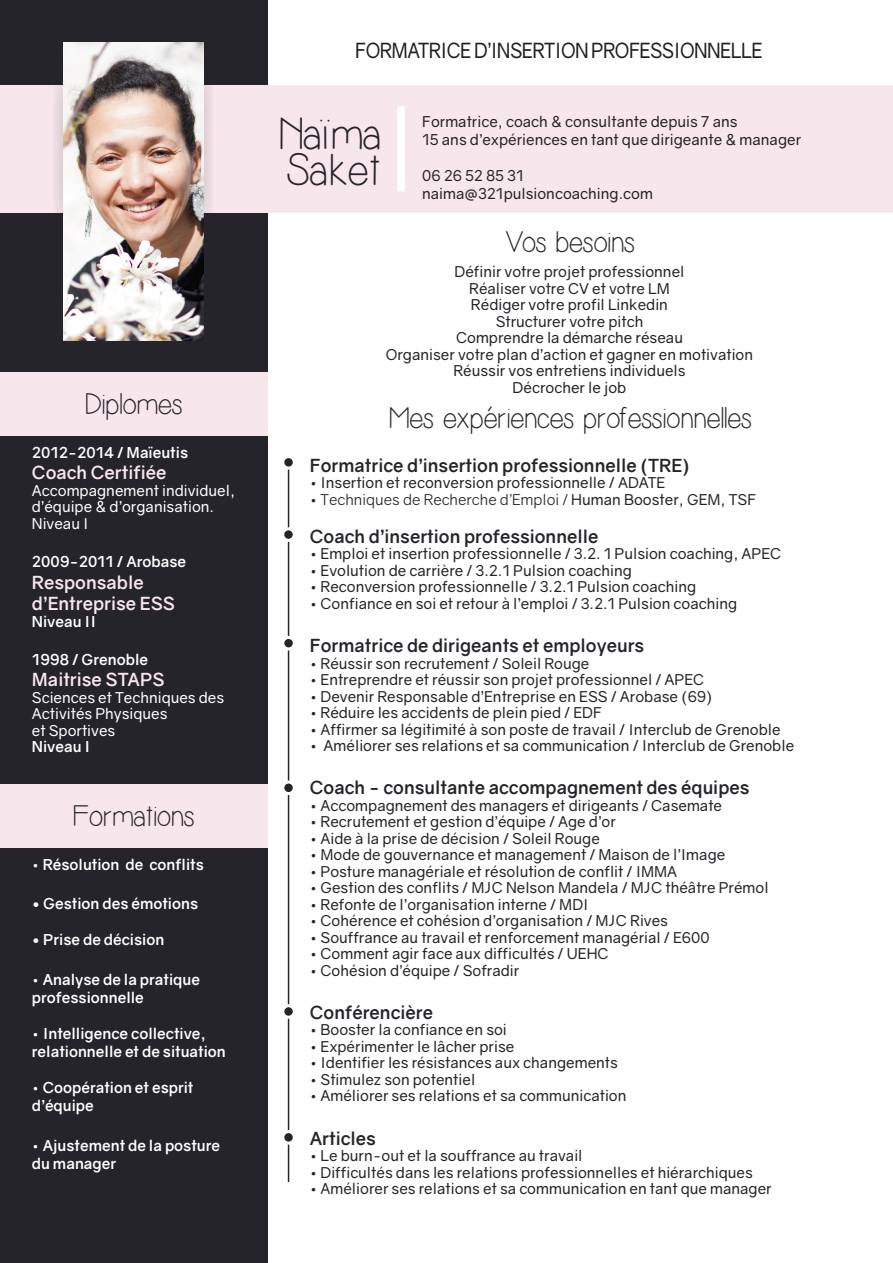
<style>
.page{position:relative;width:893px;height:1263px;background:#fff}
.page>*{position:absolute;margin:0;border:0;box-sizing:border-box;transform-origin:0 0}
.t1{font:45px "Simplicity";color:#25242a}
.titres{font:30px "Simplicity";color:#25242a}
.t2{font:21px "Gravity";letter-spacing:-.03em;color:#231f20;scale:.9 1}
.sous_titres_foncé{font:700 18px "Gravity";color:#25242a}
.sous_titres{font:700 18px "Gravity";color:#f7e6ec}
.textes_foncés{font:700 18px "Gravity";color:#25242a}
.textes_foncés-2{font:15px "Gravity";color:#25242a}
.texte_en_avant{font:700 15px/18px "Gravity";color:#fff}
.textes_clairs{font:15px/16.5px "Gravity";color:#fff}
.textes_foncés-3{font:15px "Gravity";color:#25242a}
.texte_en_avant-2{font:15px "Gravity";color:#fff}
.s1{font-weight:400}
.s2{font-style:inherit}
</style>
<div class="page">
<div style="left:0;top:0;width:267px;height:1263px;background:#25242a"></div>
<div style="left:0;top:85px;width:893px;height:128px;background:#f7e6ec"></div>
<div style="left:0;top:372px;width:267px;height:64px;background:#f7e6ec"></div>
<svg style="left:56px;top:74px;width:155px;height:149px;fill:#e6d6dc"></svg>
<img style="left:64px;top:43px;width:139px;height:297px">
<div style="left:0;top:784px;width:267px;height:64px;background:#f7e6ec"></div>
<div style="left:397px;top:106px;width:8px;height:85px;background:#fff"></div>
<hr style="left:288px;top:462px;width:1px;height:720px;background:#25242a">
<div style="left:283px;top:457px;width:11px;height:11px;background:#25242a;border-radius:50%"></div>
<div style="left:281px;top:455px;width:15px;height:15px;border:3px solid #fff;border-radius:50%"></div>
<div style="left:283px;top:782px;width:11px;height:11px;background:#25242a;border-radius:50%"></div>
<div style="left:281px;top:780px;width:15px;height:15px;border:3px solid #fff;border-radius:50%"></div>
<div style="left:283px;top:637px;width:11px;height:12px;background:#25242a;border-radius:50%"></div>
<div style="left:281px;top:636px;width:15px;height:14px;border:3px solid #fff;border-radius:50%"></div>
<div style="left:283px;top:1006px;width:11px;height:11px;background:#25242a;border-radius:50%"></div>
<div style="left:281px;top:1004px;width:15px;height:15px;border:3px solid #fff;border-radius:50%"></div>
<div style="left:283px;top:1131px;width:11px;height:12px;background:#25242a;border-radius:50%"></div>
<div style="left:281px;top:1130px;width:15px;height:14px;border:3px solid #fff;border-radius:50%"></div>
<div style="left:283px;top:529px;width:11px;height:11px;background:#25242a;border-radius:50%"></div>
<div style="left:281px;top:527px;width:15px;height:15px;border:3px solid #fff;border-radius:50%"></div>
<p class="titres" style="left:85px;top:388px;width:98px">Diplomes</p>
<p class="texte_en_avant" style="left:32px;top:443px;width:158px">2012-2014 / Maïeutis</p>
<p class="sous_titres" style="left:32px;top:462px;width:136px">Coach Certifiée</p>
<p class="textes_clairs" style="left:32px;top:482px;width:205px">Accompagnement individuel, d’équipe &amp; d’organisation.</p>
<p class="texte_en_avant-2" style="left:32px;top:514px;width:58px">Niveau I</p>
<p class="texte_en_avant" style="left:32px;top:553px;width:156px">2009-2011 / Arobase</p>
<p class="sous_titres" style="left:32px;top:571px;width:113px">Responsable</p>
<p class="sous_titres" style="left:32px;top:592px;width:145px">d’Entreprise ESS</p>
<p class="texte_en_avant" style="left:32px;top:612px;width:66px">Niveau II</p>
<p class="texte_en_avant" style="left:32px;top:650px;width:118px">1998 / Grenoble</p>
<p class="sous_titres" style="left:32px;top:669px;width:134px">Maitrise STAPS</p>
<p class="textes_clairs" style="left:32px;top:689px;width:194px">Sciences et Techniques des<br>Activités Physiques</p>
<p class="textes_clairs" style="left:32px;top:722px;width:85px">et Sportives</p>
<p class="texte_en_avant" style="left:32px;top:738px;width:60px">Niveau I</p>
<p class="titres" style="left:73px;top:801px;width:122px">Formations</p>
<p class="texte_en_avant" style="left:32px;top:855px;width:173px"><span class="s1">•</span> Résolution de conflits</p>
<p class="texte_en_avant" style="left:32px;top:895px;width:168px">• Gestion des émotions</p>
<p class="texte_en_avant" style="left:32px;top:931px;width:134px">• Prise de décision</p>
<p class="texte_en_avant" style="left:32px;top:971px;width:170px"><span class="s1">•</span> Analyse de la pratique professionnelle</p>
<p class="texte_en_avant" style="left:32px;top:1025px;width:195px"><span class="s1">•</span> Intelligence collective, relationnelle et de situation</p>
<p class="texte_en_avant" style="left:32px;top:1079px;width:163px"><span class="s1">•</span> Coopération et esprit d’équipe</p>
<p class="texte_en_avant" style="left:32px;top:1136px;width:190px"><span class="s1">•</span> Ajustement de la posture du manager</p>
<p class="t2" style="left:355px;top:38px;width:454px">FORMATRICE D’INSERTION PROFESSIONNELLE</p>
<p class="textes_foncés-2" style="left:422px;top:113px;width:317px">Formatrice, coach &amp; consultante depuis 7 ans</p>
<p class="textes_foncés-2" style="left:422px;top:131px;width:380px">15 ans d’expériences en tant que dirigeante &amp; manager</p>
<p class="textes_foncés-2" style="left:422px;top:167px;width:103px">06 26 52 85 31</p>
<p class="textes_foncés-2" style="left:422px;top:185px;width:232px">naima@321pulsioncoaching.com</p>
<p class="titres" style="left:505px;top:227px;width:131px">Vos besoins</p>
<p class="textes_foncés-2" style="left:455px;top:262px;width:231px">Définir votre projet professionnel</p>
<p class="textes_foncés-2" style="left:469px;top:279px;width:202px">Réaliser votre CV et votre LM</p>
<p class="textes_foncés-2" style="left:471px;top:295px;width:199px">Rédiger votre profil Linkedin</p>
<p class="textes_foncés-2" style="left:496px;top:312px;width:149px">Structurer votre pitch</p>
<p class="textes_foncés-2" style="left:456px;top:328px;width:228px">Comprendre la démarche réseau</p>
<p class="textes_foncés-2" style="left:386px;top:345px;width:369px">Organiser votre plan d’action et gagner en motivation</p>
<p class="textes_foncés-2" style="left:453px;top:361px;width:234px">Réussir vos entretiens individuels</p>
<p class="textes_foncés-2" style="left:513px;top:378px;width:115px">Décrocher le job</p>
<p class="t1" style="left:279px;top:111px;width:102px">Naïma</p>
<p class="t1" style="left:286px;top:147px;width:95px">Saket</p>
<p class="titres" style="left:388px;top:403px;width:365px">Mes expériences professionnelles</p>
<p class="sous_titres_foncé" style="left:310px;top:454px;width:382px">Formatrice d’insertion professionnelle (TRE)</p>
<p class="textes_foncés-2" style="left:310px;top:473px;width:357px"><span class="s2">•</span> Insertion et reconversion professionnelle / ADATE</p>
<p class="textes_foncés-3" style="left:310px;top:490px;width:448px">• Techniques de Recherche d’Emploi / <span class="s2">Human Booster, GEM, TSF</span></p>
<p class="sous_titres_foncé" style="left:310px;top:525px;width:290px">Coach d’insertion professionnelle</p>
<p class="textes_foncés-2" style="left:310px;top:545px;width:473px"><span class="s2">•</span> Emploi et insertion professionnelle / 3.2. 1 Pulsion coaching, APEC</p>
<p class="textes_foncés-2" style="left:310px;top:561px;width:324px"><span class="s2">•</span> Evolution de carrière / 3.2.1 Pulsion coaching</p>
<p class="textes_foncés-2" style="left:310px;top:578px;width:388px"><span class="s2">•</span> Reconversion professionnelle / 3.2.1 Pulsion coaching</p>
<p class="textes_foncés-2" style="left:310px;top:594px;width:429px"><span class="s2">•</span> Confiance en soi et retour à l’emploi / 3.2.1 Pulsion coaching</p>
<p class="sous_titres_foncé" style="left:310px;top:634px;width:336px">Formatrice de dirigeants et employeurs</p>
<p class="textes_foncés-2" style="left:310px;top:654px;width:281px"><span class="s2">•</span> Réussir son recrutement / Soleil Rouge</p>
<p class="textes_foncés-2" style="left:310px;top:670px;width:396px"><span class="s2">•</span> Entreprendre et réussir son projet professionnel / APEC</p>
<p class="textes_foncés-2" style="left:310px;top:687px;width:404px"><span class="s2">•</span> Devenir Responsable d’Entreprise en ESS / Arobase (69)</p>
<p class="textes_foncés-2" style="left:310px;top:703px;width:294px"><span class="s2">•</span> Réduire les accidents de plein pied / EDF</p>
<p class="textes_foncés-2" style="left:310px;top:720px;width:472px"><span class="s2">•</span> Affirmer sa légitimité à son poste de travail / Interclub de Grenoble</p>
<p class="textes_foncés-2" style="left:310px;top:736px;width:486px"><span class="s2">•</span> Améliorer ses relations et sa communication / Interclub de Grenoble</p>
<p class="sous_titres_foncé" style="left:310px;top:776px;width:441px">Coach - consultante accompagnement des équipes</p>
<p class="textes_foncés-2" style="left:310px;top:796px;width:414px"><span class="s2">•</span> Accompagnement des managers et dirigeants / Casemate</p>
<p class="textes_foncés-2" style="left:310px;top:812px;width:307px"><span class="s2">•</span> Recrutement et gestion d’équipe / Age d’or</p>
<p class="textes_foncés-2" style="left:310px;top:829px;width:292px"><span class="s2">•</span> Aide à la prise de décision / Soleil Rouge</p>
<p class="textes_foncés-2" style="left:310px;top:845px;width:417px"><span class="s2">•</span> Mode de gouvernance et management / Maison de l’Image</p>
<p class="textes_foncés-2" style="left:310px;top:862px;width:369px"><span class="s2">•</span> Posture managériale et résolution de conflit / IMMA</p>
<p class="textes_foncés-2" style="left:310px;top:878px;width:460px"><span class="s2">•</span> Gestion des conflits / MJC Nelson Mandela / MJC théâtre Prémol</p>
<p class="textes_foncés-2" style="left:310px;top:895px;width:280px"><span class="s2">•</span> Refonte de l’organisation interne / MDI</p>
<p class="textes_foncés-2" style="left:310px;top:911px;width:360px"><span class="s2">•</span> Cohérence et cohésion d’organisation / MJC Rives</p>
<p class="textes_foncés-2" style="left:310px;top:928px;width:401px"><span class="s2">•</span> Souffrance au travail et renforcement managérial / E600</p>
<p class="textes_foncés-2" style="left:310px;top:944px;width:300px"><span class="s2">•</span> Comment agir face aux difficultés / UEHC</p>
<p class="textes_foncés-2" style="left:310px;top:961px;width:211px"><span class="s2">•</span> Cohésion d’équipe / Sofradir</p>
<p class="textes_foncés" style="left:310px;top:1001px;width:125px">Conférencière</p>
<p class="textes_foncés-2" style="left:310px;top:1021px;width:199px"><span class="s2">•</span> Booster la confiance en soi</p>
<p class="textes_foncés-2" style="left:310px;top:1037px;width:206px"><span class="s2">•</span> Expérimenter le lâcher prise</p>
<p class="textes_foncés-2" style="left:310px;top:1054px;width:310px"><span class="s2">•</span> Identifier les résistances aux changements</p>
<p class="textes_foncés-2" style="left:310px;top:1070px;width:167px"><span class="s2">•</span> Stimulez son potentiel</p>
<p class="textes_foncés-2" style="left:310px;top:1087px;width:318px"><span class="s2">•</span> Améliorer ses relations et sa communication</p>
<p class="sous_titres_foncé" style="left:310px;top:1127px;width:68px">Articles</p>
<p class="textes_foncés-2" style="left:310px;top:1146px;width:274px"><span class="s2">•</span> Le burn-out et la souffrance au travail</p>
<p class="textes_foncés-2" style="left:310px;top:1163px;width:445px"><span class="s2">•</span> Difficultés dans les relations professionnelles et hiérarchiques</p>
<p class="textes_foncés-2" style="left:310px;top:1179px;width:463px"><span class="s2">•</span> Améliorer ses relations et sa communication en tant que manager</p>
</div>
